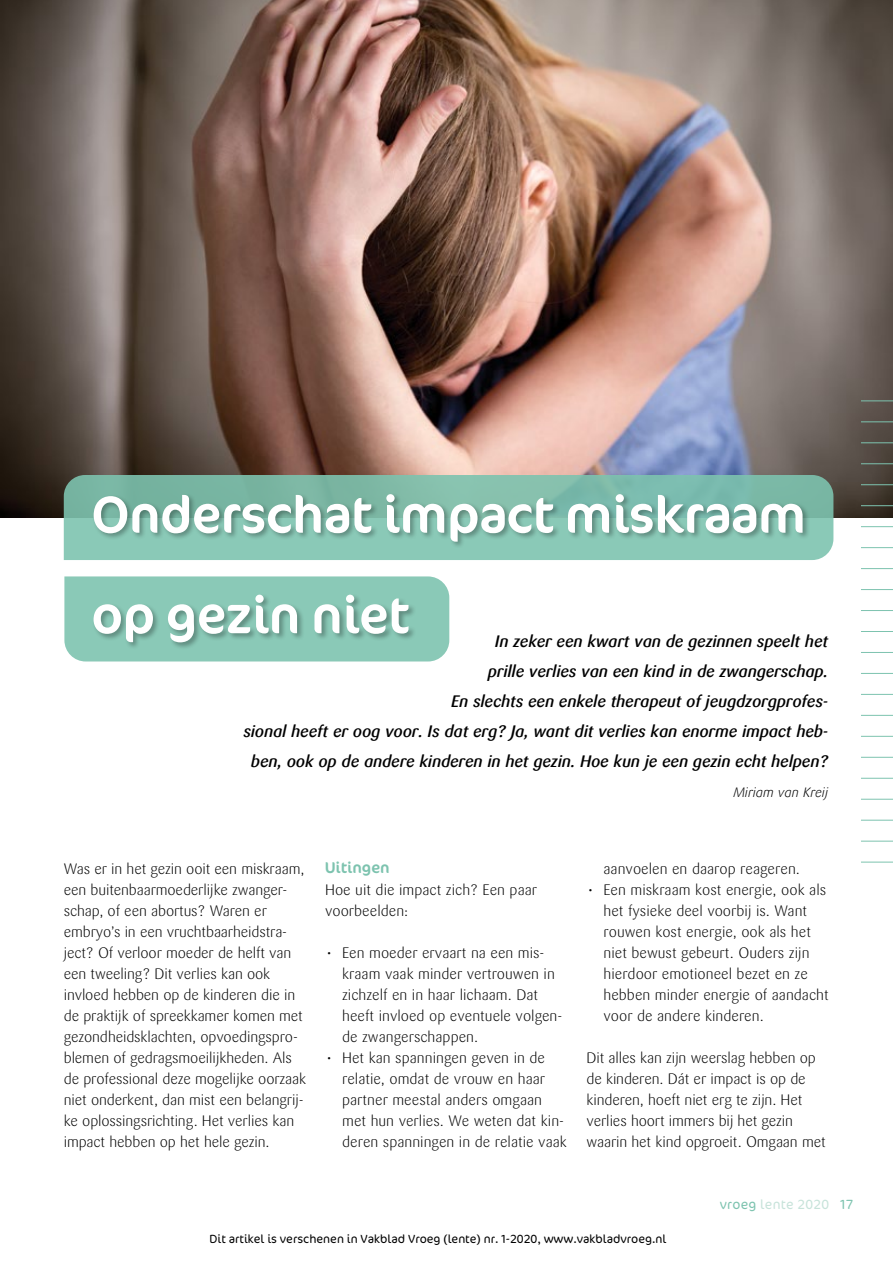
<style>
.page{position:relative;width:893px;height:1263px;background:#fff}
.page>*{position:absolute;margin:0;border:0;box-sizing:border-box;transform-origin:0 0}
.t1{font:italic 500 16.5px/30px "Sari";letter-spacing:-.01em;color:#000;text-align:right}
.t2{font:15.75px "Cocon";color:#7dc3af}
.t3{font:300 15px/21px "Sari";letter-spacing:-.01em;color:#000}
.t4{font:300 13.5px "Cocon";letter-spacing:.02em;color:#c7e3da}
.t5{font:italic 300 13.5px "Sari";color:#000}
.t6{font:300 12px "Cocon";color:#000}
.s1{color:#7dc3af}
</style>
<div class="page">
<img style="left:0;top:0;width:893px;height:517px">
<hr style="left:861px;top:400px;width:32px;height:1px;background:#7dc3af">
<hr style="left:861px;top:421px;width:32px;height:1px;background:#7dc3af">
<hr style="left:861px;top:442px;width:32px;height:1px;background:#7dc3af">
<hr style="left:861px;top:463px;width:32px;height:1px;background:#7dc3af">
<hr style="left:861px;top:484px;width:32px;height:1px;background:#7dc3af">
<hr style="left:861px;top:505px;width:32px;height:1px;background:#7dc3af">
<hr style="left:861px;top:526px;width:32px;height:1px;background:#7dc3af">
<hr style="left:861px;top:547px;width:32px;height:1px;background:#7dc3af">
<hr style="left:861px;top:568px;width:32px;height:1px;background:#7dc3af">
<hr style="left:861px;top:589px;width:32px;height:1px;background:#7dc3af">
<hr style="left:861px;top:610px;width:32px;height:1px;background:#7dc3af">
<hr style="left:861px;top:631px;width:32px;height:1px;background:#7dc3af">
<hr style="left:861px;top:652px;width:32px;height:1px;background:#7dc3af">
<hr style="left:861px;top:673px;width:32px;height:1px;background:#7dc3af">
<hr style="left:861px;top:694px;width:32px;height:1px;background:#7dc3af">
<hr style="left:861px;top:715px;width:32px;height:1px;background:#7dc3af">
<hr style="left:861px;top:736px;width:32px;height:1px;background:#7dc3af">
<hr style="left:861px;top:757px;width:32px;height:1px;background:#7dc3af">
<hr style="left:861px;top:778px;width:32px;height:1px;background:#7dc3af">
<hr style="left:861px;top:799px;width:32px;height:1px;background:#7dc3af">
<hr style="left:861px;top:820px;width:32px;height:1px;background:#7dc3af">
<hr style="left:861px;top:841px;width:32px;height:1px;background:#7dc3af">
<hr style="left:861px;top:862px;width:32px;height:1px;background:#7dc3af">
<svg style="left:64px;top:475px;width:769px;height:85px;background:#81bead"></svg>
<svg style="left:64px;top:576px;width:385px;height:85px;background:#99cdbe"></svg>
<div style="left:92px;top:492px;width:718px;height:57px;background:#000;opacity:.3"></div>
<svg style="left:94px;top:494px;width:708px;height:48px"></svg>
<p class="t1" style="left:243px;top:626px;width:586px">In zeker een kwart van de gezinnen speelt het<br>prille verlies van een kind in de zwangerschap.<br>En slechts een enkele therapeut of jeugdzorgprofes-<br>sional heeft er oog voor. Is dat erg? Ja, want dit verlies kan enorme impact heb&shy;ben, ook op de andere kinderen in het gezin. Hoe kun je een gezin echt helpen?</p>
<p class="t5" style="left:733px;top:784px;width:96px">Miriam van Kreij</p>
<p class="t3" style="left:64px;top:859px;width:244px">Was er in het gezin ooit een miskraam, een buitenbaarmoederlijke zwanger&shy;schap, of een abortus? Waren er embryo’s in een vruchtbaarheidstra&shy;ject? Of verloor moeder de helft van een tweeling? Dit verlies kan ook invloed hebben op de kinderen die in de praktijk of spreekkamer komen met gezondheidsklachten, opvoedingspro&shy;blemen of gedragsmoeilijkheden. Als de professional deze mogelijke oorzaak niet onderkent, dan mist een belangrij&shy;ke oplossingsrichting. Het verlies kan impact hebben op het hele gezin.</p>
<p class="t2" style="left:325px;top:857px;width:66px">Uitingen</p>
<p class="t3" style="left:325px;top:880px;width:214px">Hoe uit die impact zich? Een paar voorbeelden:</p>
<p class="t3" style="left:342px;top:943px;width:222px;text-indent:-17px">• Een moeder ervaart na een mis&shy;kraam vaak minder vertrouwen in zichzelf en in haar lichaam. Dat heeft invloed op eventuele volgen&shy;de zwangerschappen.</p>
<p class="t3" style="left:342px;top:1048px;width:226px;text-indent:-17px">• Het kan spanningen geven in de relatie, omdat de vrouw en haar partner meestal anders omgaan met hun verlies. We weten dat kin&shy;deren spanningen in de relatie vaak</p>
<p class="t3" style="left:603px;top:859px;width:198px">aanvoelen en daarop reageren.</p>
<p class="t3" style="left:603px;top:880px;width:227px;text-indent:-17px">• Een miskraam kost energie, ook als het fysieke deel voorbij is. Want rouwen kost energie, ook als het niet bewust gebeurt. Ouders zijn hierdoor emotioneel bezet en ze hebben minder energie of aandacht voor de andere kinderen.</p>
<p class="t3" style="left:586px;top:1048px;width:241px">Dit alles kan zijn weerslag hebben op de kinderen. Dát er impact is op de kinderen, hoeft niet erg te zijn. Het verlies hoort immers bij het gezin waarin het kind opgroeit. Omgaan met</p>
<p class="t4" style="left:720px;top:1196px;width:135px"><span class="s1">vroeg</span> lente 2020 <span class="s1">17</span></p>
<p class="t6" style="left:210px;top:1232px;width:458px">Dit artikel is verschenen in Vakblad Vroeg (lente) nr. 1-2020, www.vakbladvroeg.nl</p>
</div>
